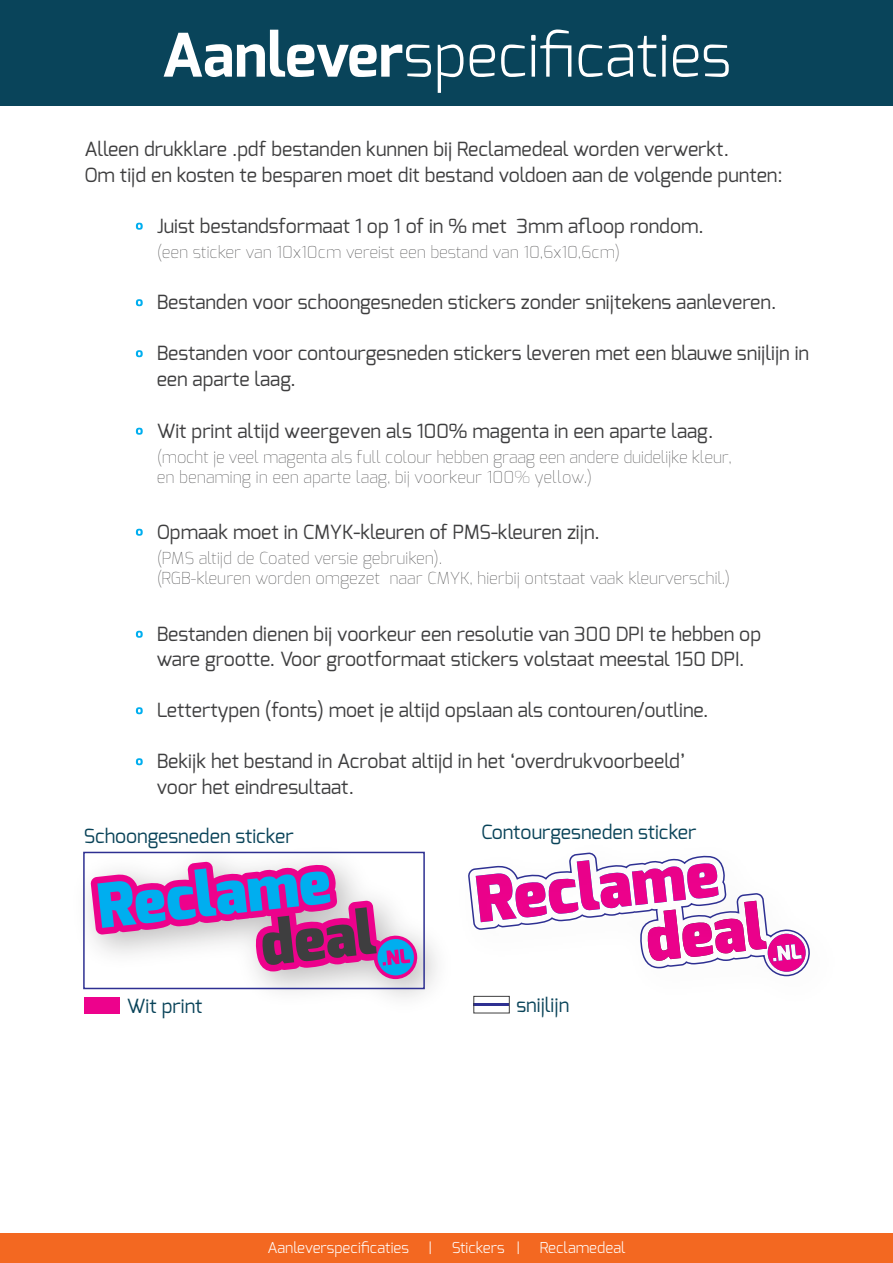
<style>
.page{position:relative;width:893px;height:1263px;background:#fff}
.page>*{position:absolute;margin:0;border:0;box-sizing:border-box;transform-origin:0 0}
.t1{font:300 60px "Exo";color:#fff}
.t2{font:19.5px/25.5px "Exo";color:#3e3e3f}
.t3{font:19.5px "Exo";color:#094359}
.t4{font:100 16.5px/19.8px "Exo";color:#3e3e3f}
.t5{font:300 15px "Exo";color:#fff}
.s1{font-weight:700}
</style>
<div class="page">
<svg style="left:136px;top:223px;width:7px;height:7px"></svg>
<svg style="left:136px;top:299px;width:7px;height:7px"></svg>
<svg style="left:136px;top:350px;width:7px;height:7px"></svg>
<svg style="left:136px;top:529px;width:7px;height:7px"></svg>
<svg style="left:136px;top:428px;width:7px;height:7px"></svg>
<svg style="left:136px;top:631px;width:7px;height:7px"></svg>
<svg style="left:136px;top:707px;width:7px;height:7px"></svg>
<svg style="left:136px;top:758px;width:7px;height:7px"></svg>
<div style="left:0;top:1233px;width:893px;height:30px;background:#f36821"></div>
<div style="left:0;top:0;width:893px;height:106px;background:#09445a"></div>
<img style="left:83px;top:851px;width:354px;height:163px">
<svg style="left:91px;top:861px;width:327px;height:118px"></svg>
<div style="left:83px;top:852px;width:342px;height:137px;border:2px solid #2e3092"></div>
<svg style="left:468px;top:853px;width:342px;height:124px"></svg>
<h1 class="t1" style="left:162px;top:17px;width:571px"><span class="s1">Aanlever</span>specificaties</h1>
<p class="t2" style="left:84px;top:136px;width:700px">Alleen drukklare .pdf bestanden kunnen bij Reclamedeal worden verwerkt.<br>Om tijd en kosten te besparen moet dit bestand voldoen aan de volgende punten:</p>
<p class="t2" style="left:157px;top:213px;width:549px">Juist bestandsformaat 1 op 1 of in % met 3mm afloop rondom.</p>
<p class="t4" style="left:157px;top:242px;width:465px">(een sticker van 10x10cm vereist een bestand van 10,6x10,6cm)</p>
<p class="t2" style="left:157px;top:289px;width:621px">Bestanden voor schoongesneden stickers zonder snijtekens aanleveren.</p>
<p class="t2" style="left:157px;top:340px;width:654px">Bestanden voor contourgesneden stickers leveren met een blauwe snijlijn in een aparte laag.</p>
<p class="t2" style="left:157px;top:418px;width:558px">Wit print altijd weergeven als 100% magenta in een aparte laag.</p>
<p class="t4" style="left:157px;top:447px;width:576px">(mocht je veel magenta als full colour hebben graag een andere duidelijke kleur, en benaming in een aparte laag, bij voorkeur 100% yellow.)</p>
<p class="t2" style="left:157px;top:519px;width:445px">Opmaak moet in CMYK-kleuren of PMS-kleuren zijn.</p>
<p class="t4" style="left:157px;top:548px;width:575px">(PMS altijd de Coated versie gebruiken).<br>(RGB-kleuren worden omgezet naar CMYK, hierbij ontstaat vaak kleurverschil.)</p>
<p class="t2" style="left:157px;top:621px;width:606px">Bestanden dienen bij voorkeur een resolutie van 300 DPI te hebben op ware grootte. Voor grootformaat stickers volstaat meestal 150 DPI.</p>
<p class="t2" style="left:157px;top:697px;width:553px">Lettertypen (fonts) moet je altijd opslaan als contouren/outline.</p>
<p class="t2" style="left:157px;top:748px;width:530px">Bekijk het bestand in Acrobat altijd in het ‘overdrukvoorbeeld’ voor het eindresultaat.</p>
<p class="t3" style="left:84px;top:823px;width:211px">Schoongesneden sticker</p>
<p class="t3" style="left:481px;top:819px;width:216px">Contourgesneden sticker</p>
<p class="t3" style="left:127px;top:993px;width:77px">Wit print</p>
<p class="t3" style="left:516px;top:993px;width:54px">snijlijn</p>
<p class="t5" style="left:267px;top:1238px;width:143px">Aanleverspecificaties</p>
<p class="t5" style="left:428px;top:1238px;width:5px">|</p>
<p class="t5" style="left:452px;top:1238px;width:70px">Stickers |</p>
<p class="t5" style="left:540px;top:1238px;width:87px">Reclamedeal</p>
</div>
